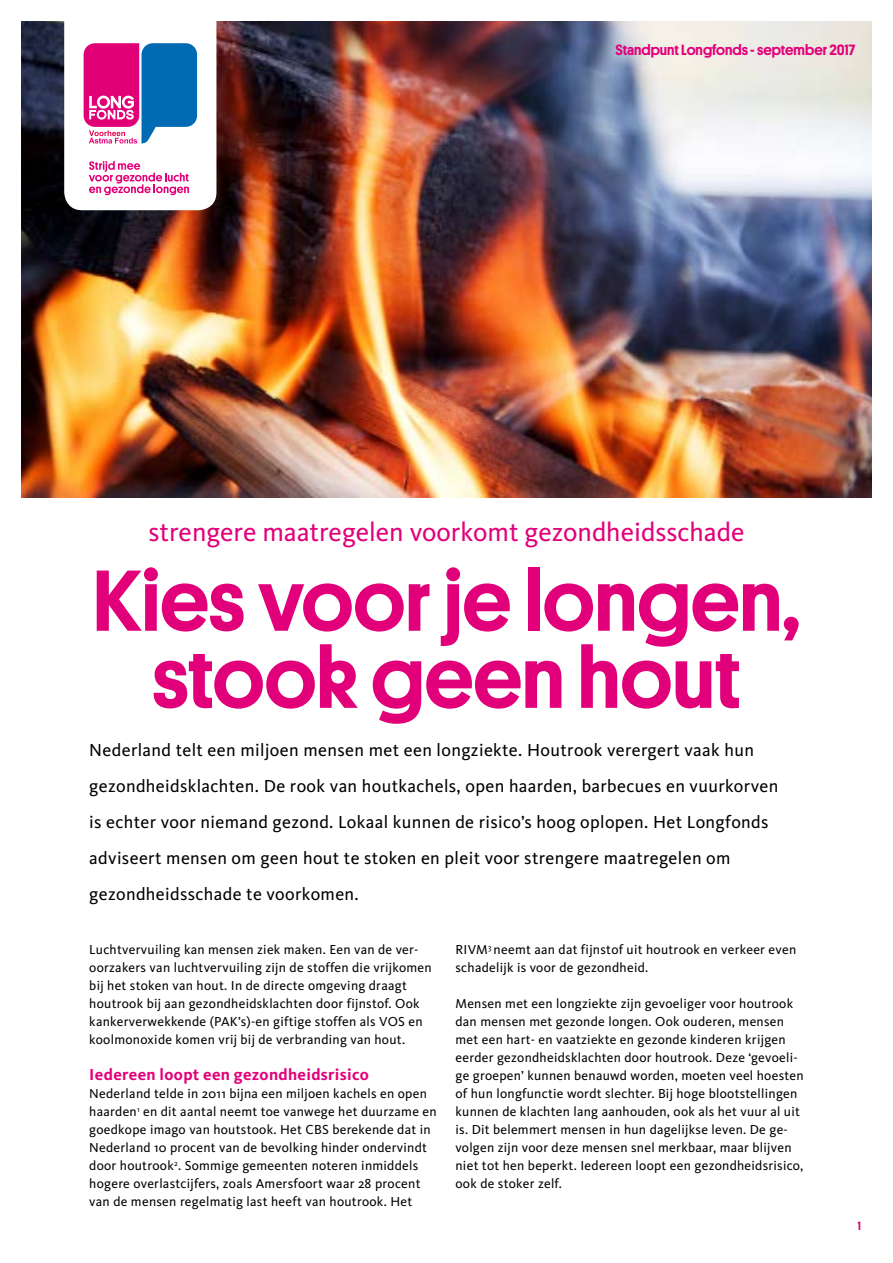
<style>
.page{position:relative;width:893px;height:1263px;background:#fff}
.page>*{position:absolute;margin:0;border:0;box-sizing:border-box;transform-origin:0 0}
.t1{font:500 87px/77.1px "Platform";color:#e2007a;text-align:center}
.t2{font:27px "Kievit OT";color:#e2007a}
.t3{font:18px/36px "Kievit OT";letter-spacing:.02em;color:#000}
.t4{font:700 16.5px "Kievit OT";letter-spacing:.02em;color:#e2007a}
.t5{font:500 15px "Platform";color:#e2007a}
.t6{font:13.5px/18px "Kievit OT";letter-spacing:.02em;color:#000}
.t7{font:500 12px "Platform";color:#e2007a}
</style>
<div class="page">
<img style="left:21px;top:21px;width:851px;height:476px">
<svg style="left:64px;top:21px;width:152px;height:189px"></svg>
<p class="t5" style="left:615px;top:39px;width:242px">Standpunt Longfonds - september 2017</p>
<h2 class="t2" style="left:149px;top:516px;width:597px">strengere maatregelen voorkomt gezondheidsschade</h2>
<h1 class="t1" style="left:93px;top:557px;width:709px">Kies voor je longen, stook geen hout</h1>
<p class="t3" style="left:89px;top:732px;width:691px">Nederland telt een miljoen mensen met een longziekte. Houtrook verergert vaak hun gezondheidsklachten. De rook van houtkachels, open haarden, barbecues en vuurkorven is echter voor niemand gezond. Lokaal kunnen de risico’s hoog oplopen. Het Longfonds adviseert mensen om geen hout te stoken en pleit voor strengere maatregelen om gezondheidsschade te voorkomen.</p>
<p class="t6" style="left:89px;top:940px;width:344px">Luchtvervuiling kan mensen ziek maken. Een van de ver&shy;oorzakers van luchtvervuiling zijn de stoffen die vrijkomen bij het stoken van hout. In de directe omgeving draagt houtrook bij aan gezondheidsklachten door fijnstof. Ook kankerverwekkende (PAK’s)-en giftige stoffen als VOS en koolmonoxide komen vrij bij de verbranding van hout.</p>
<p class="t4" style="left:89px;top:1065px;width:281px">Iedereen loopt een gezondheidsrisico</p>
<p class="t6" style="left:89px;top:1084px;width:349px">Nederland telde in 2011 bijna een miljoen kachels en open haarden<sup>1</sup> en dit aantal neemt toe vanwege het duurzame en goedkope imago van houtstook. Het CBS berekende dat in Nederland 10 procent van de bevolking hinder ondervindt door houtrook<sup>2</sup>. Sommige gemeenten noteren inmiddels hogere overlastcijfers, zoals Amersfoort waar 28 procent van de mensen regelmatig last heeft van houtrook. Het</p>
<p class="t6" style="left:455px;top:940px;width:342px">RIVM<sup>3</sup> neemt aan dat fijnstof uit houtrook en verkeer even schadelijk is voor de gezondheid.</p>
<p class="t6" style="left:455px;top:994px;width:350px">Mensen met een longziekte zijn gevoeliger voor houtrook dan mensen met gezonde longen. Ook ouderen, mensen met een hart- en vaatziekte en gezonde kinderen krijgen eerder gezondheidsklachten door houtrook. Deze ‘gevoeli&shy;ge groepen’ kunnen benauwd worden, moeten veel hoesten of hun longfunctie wordt slechter. Bij hoge blootstellingen kunnen de klachten lang aanhouden, ook als het vuur al uit is. Dit belemmert mensen in hun dagelijkse leven. De ge&shy;volgen zijn voor deze mensen snel merkbaar, maar blijven niet tot hen beperkt. Iedereen loopt een gezondheidsrisico, ook de stoker zelf.</p>
<p class="t7" style="left:858px;top:1217px;width:5px">1</p>
</div>
